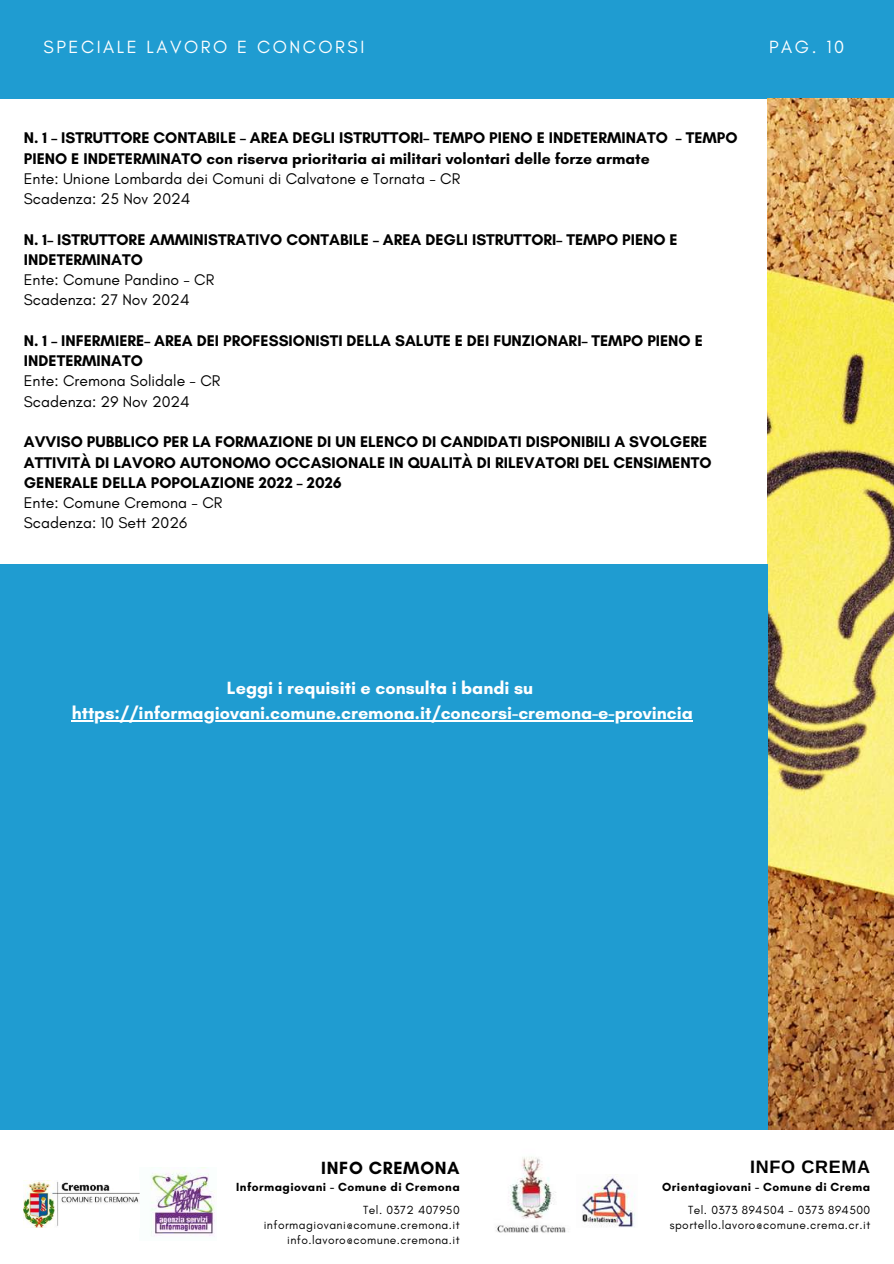
<style>
.page{position:relative;width:894px;height:1264px;background:#fff}
.page>*{position:absolute;margin:0;border:0;box-sizing:border-box;transform-origin:0 0}
.t1{font:700 18px/24.8px "Glacial Indifference";color:#fff;text-align:center}
.t2{font:18px "Glacial Indifference";letter-spacing:.14em;color:#fff}
.t3{font:700 18px "Glacial Indifference";letter-spacing:.035em;color:#000}
.t4{font:700 18px "Arimo";letter-spacing:.035em;color:#000}
.t5{font:700 15.75px/20.2px "Glacial Indifference";color:#000}
.t6{font:15.75px/20.2px "Glacial Indifference";color:#000}
.t7{font:12px/15px "Glacial Indifference";letter-spacing:.035em;color:#000;text-align:right}
.t8{font:700 12px "Glacial Indifference";letter-spacing:.035em;color:#000}
</style>
<div class="page">
<div style="left:0;top:0;width:893px;height:98px;background:#1f9cd1"></div>
<img style="left:767px;top:98px;width:126px;height:1031px">
<img style="left:495px;top:1157px;width:71px;height:76px">
<img style="left:139px;top:1167px;width:76px;height:69px">
<img style="left:23px;top:1180px;width:116px;height:46px">
<img style="left:582px;top:1174px;width:53px;height:52px">
<div style="left:0;top:564px;width:767px;height:565px;background:#1f9cd1"></div>
<hr style="left:72px;top:720px;width:620px;height:1px;background:#fff">
<p class="t2" style="left:44px;top:36px;width:322px">SPECIALE LAVORO E CONCORSI</p>
<p class="t2" style="left:769px;top:36px;width:76px">PAG. 10</p>
<p class="t5" style="left:24px;top:128px;width:715px">N. 1 – ISTRUTTORE CONTABILE – AREA DEGLI ISTRUTTORI– TEMPO PIENO E INDETERMINATO – TEMPO<br>PIENO E INDETERMINATO con riserva prioritaria ai militari volontari delle forze armate</p>
<p class="t6" style="left:24px;top:168px;width:438px">Ente: Unione Lombarda dei Comuni di Calvatone e Tornata - CR<br>Scadenza: 25 Nov 2024</p>
<p class="t5" style="left:24px;top:229px;width:655px">N. 1– ISTRUTTORE AMMINISTRATIVO CONTABILE – AREA DEGLI ISTRUTTORI– TEMPO PIENO E<br>INDETERMINATO</p>
<p class="t6" style="left:24px;top:269px;width:192px">Ente: Comune Pandino - CR<br>Scadenza: 27 Nov 2024</p>
<p class="t5" style="left:24px;top:330px;width:680px">N. 1 – INFERMIERE– AREA DEI PROFESSIONISTI DELLA SALUTE E DEI FUNZIONARI– TEMPO PIENO E<br>INDETERMINATO</p>
<p class="t6" style="left:24px;top:371px;width:198px">Ente: Cremona Solidale - CR<br>Scadenza: 29 Nov 2024</p>
<p class="t5" style="left:24px;top:431px;width:689px">AVVISO PUBBLICO PER LA FORMAZIONE DI UN ELENCO DI CANDIDATI DISPONIBILI A SVOLGERE<br>ATTIVITÀ DI LAVORO AUTONOMO OCCASIONALE IN QUALITÀ DI RILEVATORI DEL CENSIMENTO<br>GENERALE DELLA POPOLAZIONE 2022 – 2026</p>
<p class="t6" style="left:24px;top:492px;width:200px">Ente: Comune Cremona - CR<br>Scadenza: 10 Sett 2026</p>
<p class="t1" style="left:72px;top:675px;width:622px">Leggi i requisiti e consulta i bandi su https://informagiovani.comune.cremona.it/concorsi-cremona-e-provincia</p>
<p class="t3" style="left:321px;top:1156px;width:140px">INFO CREMONA</p>
<p class="t4" style="left:750px;top:1156px;width:121px">INFO CREMA</p>
<p class="t8" style="left:236px;top:1179px;width:225px">Informagiovani - Comune di Cremona</p>
<p class="t8" style="left:662px;top:1179px;width:209px">Orientagiovani - Comune di Crema</p>
<p class="t7" style="left:264px;top:1202px;width:197px">Tel. 0372 407950 informagiovani@comune.cremona.it info.lavoro@comune.cremona.it</p>
<p class="t7" style="left:669px;top:1202px;width:202px">Tel. 0373 894504 - 0373 894500 sportello.lavoro@comune.crema.cr.it</p>
</div>
